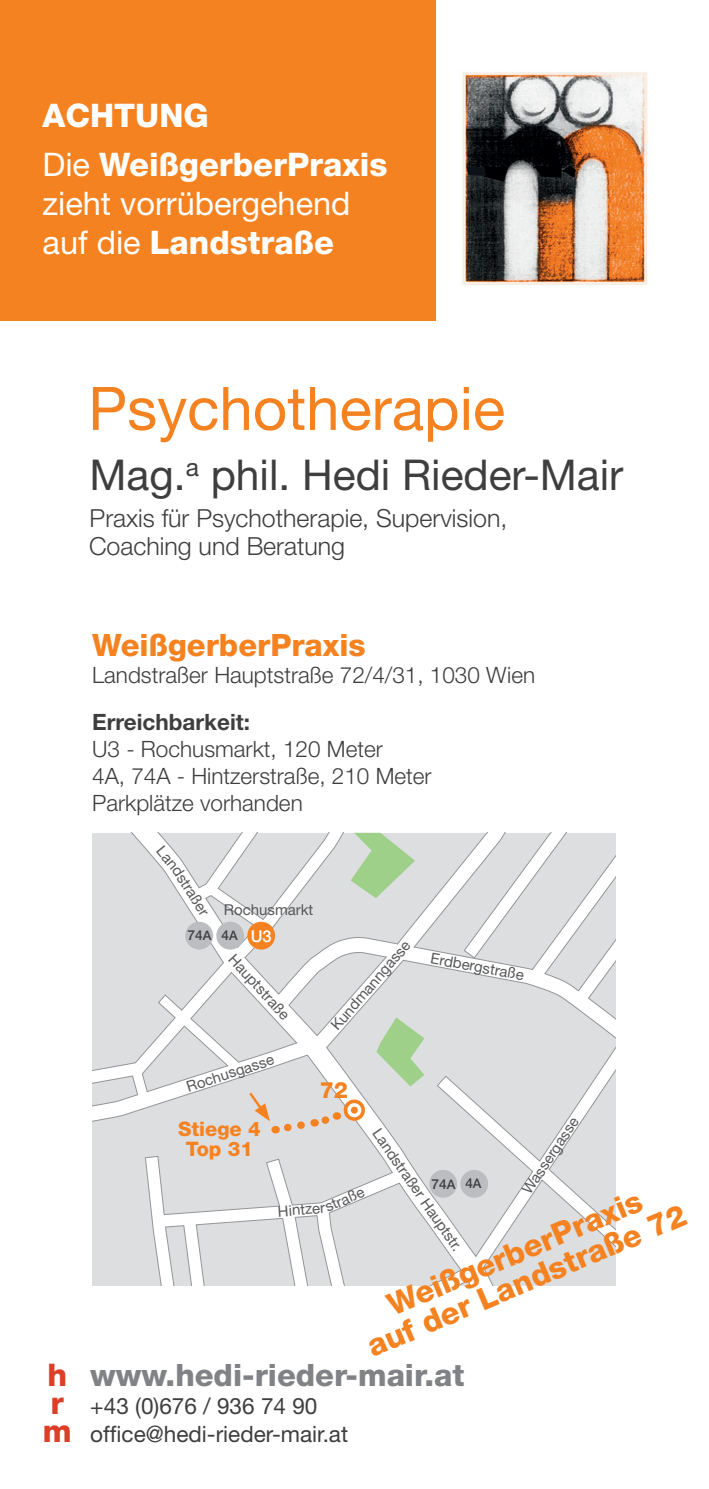
<style>
.page{position:relative;width:709px;height:1489px;background:#fff}
.page>*{position:absolute;margin:0;border:0;box-sizing:border-box;transform-origin:0 0}
.t1{font:60px "Helvetica Neue LT";color:#f58220}
.t2{font:42.5px "Helvetica Neue LT";color:#3e3e3f}
.t3{font:32.5px/39px "Helvetica Neue LT";color:#fff}
.t4{font:800 32.5px/49.2px "Helvetica Neue LT";color:#fff}
.t5{font:800 30.75px/30px "Helvetica Neue LT";color:#f58220;text-align:center}
.t6{font:800 30.75px "Helvetica Neue LT";color:#808285}
.t7{font:300 25px/27.5px "Helvetica Neue LT";color:#3e3e3f}
.t8{font:300 22.5px/27px "Helvetica Neue LT";color:#3e3e3f}
.t9{font:22.5px/27.8px "Helvetica Neue LT";color:#3e3e3f}
.t10{font:700 22.5px "Helvetica Neue LT";color:#3e3e3f}
.t11{font:800 22.5px "Helvetica Neue LT";color:#f58220}
.t12{font:800 20px/20px "Helvetica Neue LT";color:#f58220;text-align:center}
.t13{font:500 16.25px "Helvetica Neue LT";color:#fff}
.t14{font:15px "Helvetica Neue LT";color:#57585a}
.t15{font:500 13.75px "Helvetica Neue LT";color:#3e3e3f}
.s1{font-weight:400}
.s2{font-weight:800}
.s3{font-size:13px}
.s4{font-size:13.75px;color:#3e3e3f}
.s5{font-size:13px;color:#3e3e3f}
.s6{font-size:31.25px;color:#db3f28}
.s7{font-weight:800;font-size:31.25px;color:#db3f28}
</style>
<div class="page">
<div style="left:0;top:0;width:435px;height:320px;background:#f58220"></div>
<svg style="left:92px;top:832px;width:523px;height:453px"></svg>
<svg style="left:463px;top:832px;width:134px;height:127px"></svg>
<svg style="left:350px;top:832px;width:65px;height:66px;background:#bdd7b3"></svg>
<svg style="left:376px;top:1017px;width:48px;height:69px;background:#bbd6b1"></svg>
<svg style="left:344px;top:1099px;width:21px;height:21px"></svg>
<svg style="left:347px;top:1103px;width:14px;height:14px"></svg>
<div style="left:351px;top:1106px;width:7px;height:7px;background:#f58220;border-radius:50%"></div>
<svg style="left:247px;top:1089px;width:90px;height:48px;background:#dfd5cd"></svg>
<div style="left:247px;top:921px;width:28px;height:28px;background:#f58220;border-radius:50%"></div>
<div style="left:216px;top:921px;width:28px;height:28px;background:#bcbdc0;border-radius:50%"></div>
<div style="left:460px;top:1169px;width:28px;height:28px;background:#bcbdc0;border-radius:50%"></div>
<div style="left:185px;top:921px;width:28px;height:28px;background:#bcbdc0;border-radius:50%"></div>
<div style="left:429px;top:1169px;width:28px;height:28px;background:#bcbdc0;border-radius:50%"></div>
<img style="left:462px;top:72px;width:186px;height:213px">
<svg style="left:156px;top:845px;width:21px;height:24px"></svg>
<h3 class="t4" style="left:43px;top:90px;width:346px">ACHTUNG<br><span class="s1">Die</span> WeißgerberPraxis</h3>
<h3 class="t3" style="left:43px;top:183px;width:309px">zieht vorrübergehend auf die <span class="s2">Landstraße</span></h3>
<h1 class="t1" style="left:88px;top:373px;width:418px">Psychotherapie</h1>
<h2 class="t2" style="left:90px;top:449px;width:535px">Mag.<sup>a</sup> phil. Hedi Rieder-Mair</h2>
<h3 class="t7" style="left:89px;top:504px;width:420px">Praxis für Psychotherapie, Supervision,<br>Coaching und Beratung</h3>
<h3 class="t5" style="left:92px;top:629px;width:275px">WeißgerberPraxis</h3>
<h3 class="t8" style="left:92px;top:661px;width:444px">Landstraßer Hauptstraße 72/4/31, 1030 Wien</h3>
<h3 class="t10" style="left:92px;top:708px;width:159px">Erreichbarkeit:</h3>
<h3 class="t8" style="left:92px;top:735px;width:341px">U3 - Rochusmarkt, 120 Meter<br>4A, 74A - Hintzerstraße, 210 Meter<br>Parkplätze vorhanden</h3>
<p class="t14" style="left:183px;top:862px;width:57px;rotate:57deg">dstraßer</p>
<p class="t15" style="left:187px;top:927px;width:26px">74<span class="s3">A</span></p>
<p class="t14" style="left:224px;top:900px;width:91px">Rochusmarkt</p>
<p class="t13" style="left:222px;top:926px;width:52px"><span class="s4">4</span><span class="s5">A</span> U3</p>
<p class="t14" style="left:238px;top:950px;width:84px;rotate:47deg">Hauptstraße</p>
<p class="t14" style="left:327px;top:1021px;width:114px;rotate:-49deg">Kundmanngasse</p>
<p class="t14" style="left:184px;top:1078px;width:92px;rotate:-18deg">Rochusgasse</p>
<h3 class="t11" style="left:320px;top:1076px;width:30px">72</h3>
<p class="t14" style="left:432px;top:949px;width:96px;rotate:10deg">Erdbergstraße</p>
<h3 class="t12" style="left:178px;top:1118px;width:84px">Stiege 4<br>Top 31</h3>
<p class="t14" style="left:518px;top:1187px;width:90px;rotate:-56deg">Wassergasse</p>
<p class="t14" style="left:383px;top:1125px;width:147px;rotate:55deg">Landstraßer Hauptstr.</p>
<p class="t15" style="left:465px;top:1175px;width:18px">4<span class="s3">A</span></p>
<p class="t15" style="left:431px;top:1175px;width:26px">74<span class="s3">A</span></p>
<p class="t14" style="left:322px;top:1199px;width:43px;rotate:-24deg">straße</p>
<h3 class="t5" style="left:351px;top:1305px;width:345px;rotate:-23deg">WeißgerberPraxis<br>auf der Landstraße 72</h3>
<p class="t14" style="left:277px;top:1202px;width:49px;rotate:-4deg">Hintzer</p>
<h3 class="t6" style="left:47px;top:1356px;width:418px"><span class="s6">h</span> www.hedi-rieder-mair.at</h3>
<h3 class="t9" style="left:43px;top:1391px;width:307px;text-indent:8px"><span class="s7">r</span> +43 (0)676 / 936 74 90 <span class="s7">m</span> office@hedi-rieder-mair.at</h3>
</div>
